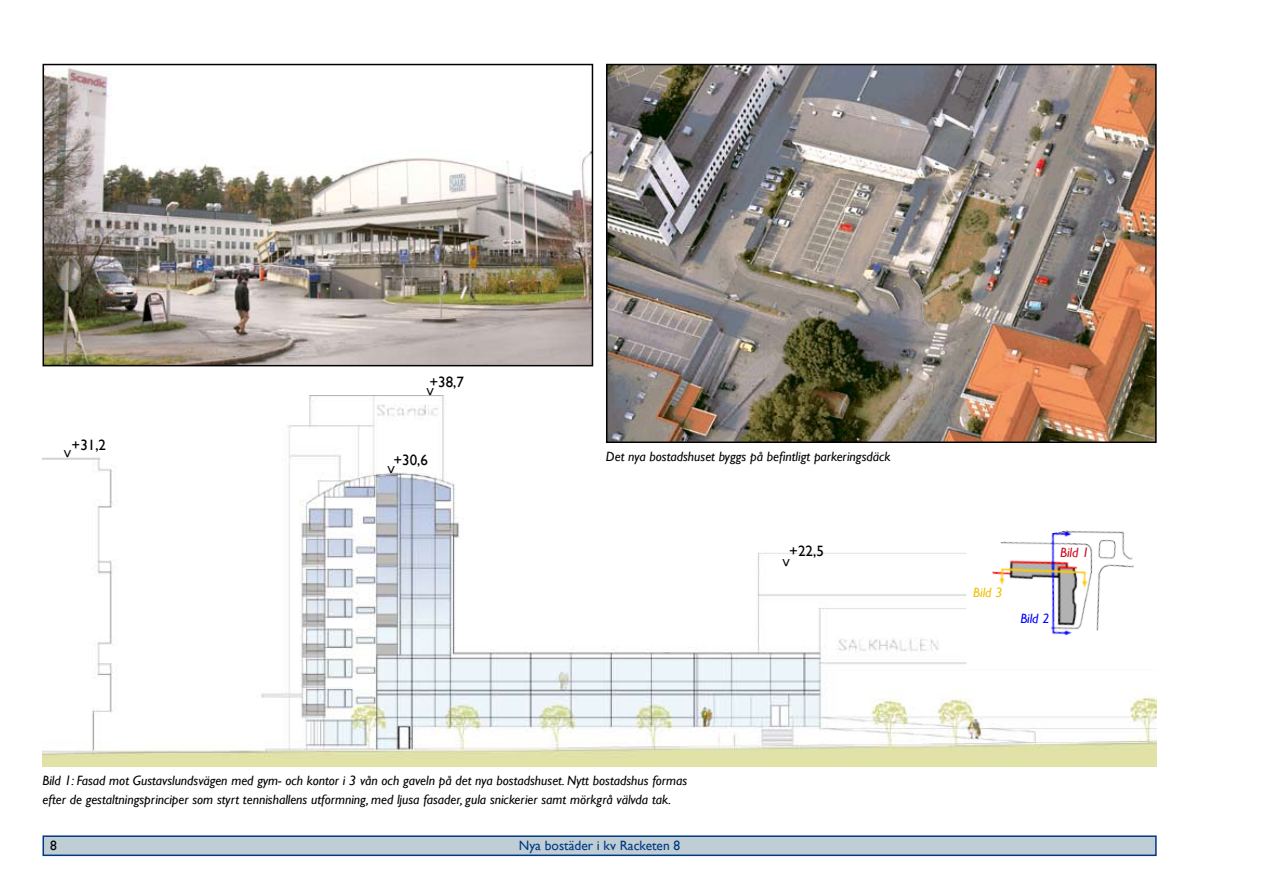
<style>
.page{position:relative;width:1263px;height:893px;background:#fff}
.page>*{position:absolute;margin:0;border:0;box-sizing:border-box;transform-origin:0 0}
.t1{font:15px "Gill Sans";color:#000}
.t2{font:italic 13.5px "Gill Sans";color:#000}
.t3{font:13.5px "Gill Sans";color:#003882}
.t4{font:italic 13.5px "Gill Sans";color:#cc071e}
.t5{font:italic 13.5px "Gill Sans";color:#f2be00}
.t6{font:italic 13.5px "Gill Sans";color:#00f}
</style>
<div class="page">
<div style="left:43px;top:836px;width:1113px;height:19px;background:#bfcdd4"></div>
<div style="left:43px;top:835px;width:1114px;height:21px;border:2px solid #003882"></div>
<img style="left:43px;top:395px;width:1114px;height:371px">
<img style="left:46px;top:67px;width:544px;height:296px">
<div style="left:43px;top:64px;width:550px;height:302px;border:2px solid #000"></div>
<div style="left:967px;top:486px;width:190px;height:182px;background:#fff"></div>
<img style="left:992px;top:530px;width:142px;height:106px">
<img style="left:609px;top:67px;width:545px;height:373px">
<div style="left:606px;top:64px;width:551px;height:379px;border:2px solid #000"></div>
<p class="t1" style="left:72px;top:436px;width:36px">+31,2</p>
<p class="t1" style="left:59px;top:458px;width:10px;rotate:-90deg">&lt;</p>
<p class="t1" style="left:429px;top:374px;width:36px">+38,7</p>
<p class="t1" style="left:422px;top:396px;width:10px;rotate:-90deg">&lt;</p>
<p class="t1" style="left:393px;top:451px;width:36px">+30,6</p>
<p class="t1" style="left:383px;top:474px;width:10px;rotate:-90deg">&lt;</p>
<p class="t2" style="left:606px;top:448px;width:286px">Det nya bostadshuset byggs på befintligt parkeringsdäck</p>
<p class="t1" style="left:789px;top:542px;width:36px">+22,5</p>
<p class="t1" style="left:778px;top:567px;width:10px;rotate:-90deg">&lt;</p>
<p class="t2" style="left:43px;top:773px;width:646px">Bild 1: Fasad mot Gustavslundsvägen med gym- och kontor i 3 vån och gaveln på det nya bostadshuset. Nytt bostadshus formas</p>
<p class="t2" style="left:43px;top:792px;width:630px">efter de gestaltningsprinciper som styrt tennishallens utformning, med ljusa fasader, gula snickerier samt mörkgrå välvda tak.</p>
<p class="t3" style="left:519px;top:838px;width:163px">Nya bostäder i kv Racketen 8</p>
<p class="t5" style="left:973px;top:584px;width:31px">Bild 3</p>
<p class="t4" style="left:1060px;top:544px;width:31px">Bild 1</p>
<p class="t6" style="left:1020px;top:611px;width:31px">Bild 2</p>
</div>
